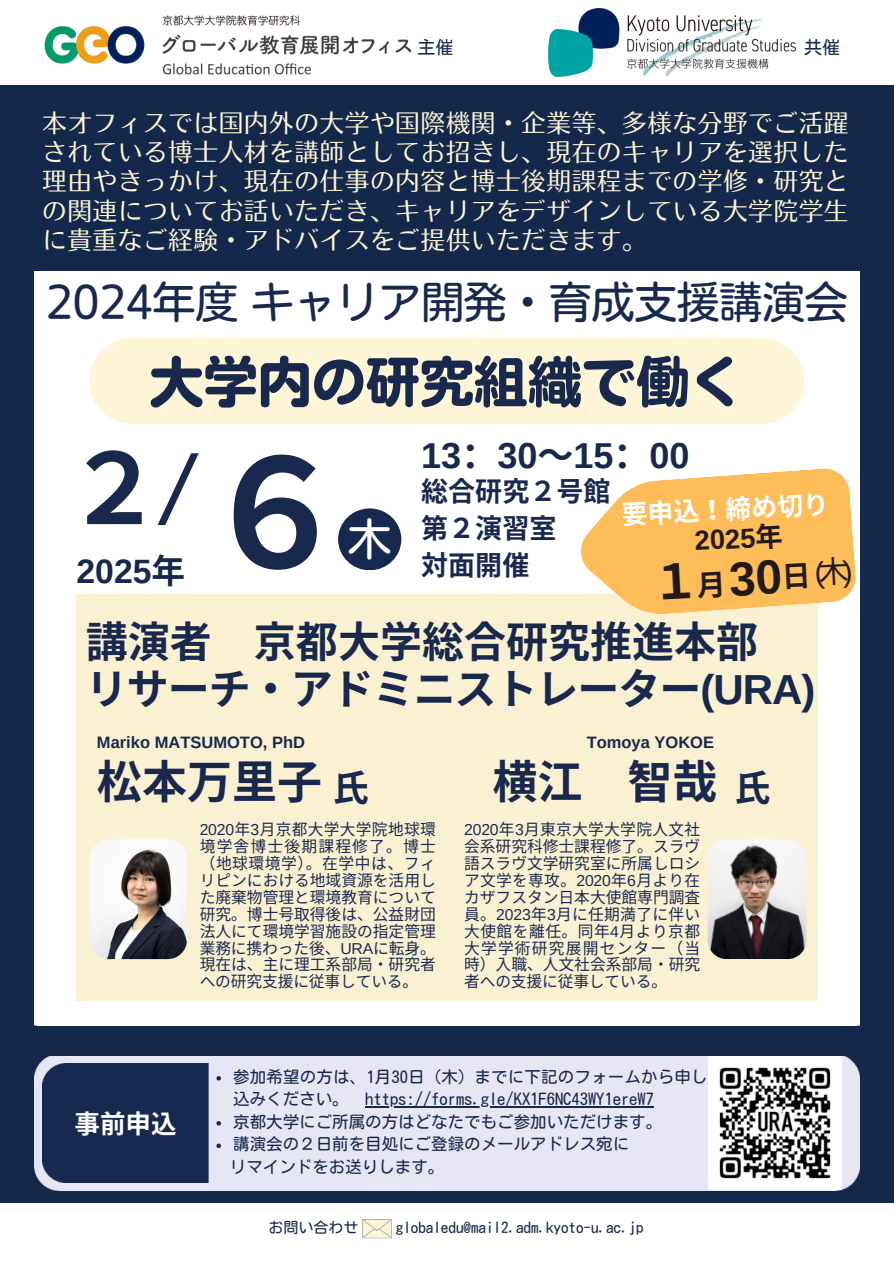
<style>
.page{position:relative;width:894px;height:1264px;background:#fff}
.page>*{position:absolute;margin:0;border:0;box-sizing:border-box;transform-origin:0 0}
.t1{font:700 150px "Noto Sans JP";color:#19294e}
.t2{font:700 97.65px "Noto Sans CJ Ksc";color:#19294e}
.t3{font:54px "Nud Motoya Maru Std W6";color:#19294e}
.t4{font:700 45px "Noto Sans CJ Ksc";color:#19294e}
.t5{font:45px "Motoya L Maru W3 90 ms RKSJ H";color:#fff}
.t6{font:42.6px "Nud Motoya Maru Std W3";color:#19294e}
.t7{font:700 42px/46.2px "Noto Sans CJ Ksc";letter-spacing:-.025em;color:#19294e}
.t8{font:700 36px "Arimo";color:#19294e}
.t9{font:700 36px "Noto Sans CJ Ksc";color:#19294e}
.t10{font:700 33.75px "Arimo";color:#19294e}
.t11{font:30px "Arimo";color:#231916}
.t12{font:700 27.3px "Arimo";color:#231916}
.t13{font:700 27px "Noto Sans CJ Ksc";color:#19294e}
.t14{font:700 25.95px "Noto Sans CJ Ksc";color:#fff}
.t15{font:700 25.5px "Noto Sans CJ Ksc";color:#fff}
.t16{font:24px "Nud Motoya Aporo Std W3";letter-spacing:.05em;color:#fff5d7}
.t17{font:18px "Motoya L Maru W3 90 ms RKSJ H";color:#18294f}
.t18{font:16.5px/22.5px "Motoya L Maru W3 90 ms RKSJ H";color:#19294e}
.t19{font:700 16.5px "Arimo";color:#19294e}
.t20{font:15.75px/16.8px "Noto Sans CJ Ksc";color:#19294e;text-align:justify}
.t21{font:15px "Motoya L Maru W3 90 ms RKSJ H";color:#19294e}
.s1{font-family:"Arimo";font-weight:400;font-style:italic}
.s2{font-family:"Noto Sans CJ Ksc"}
.s3{font-family:"Noto Sans CJ Ksc";font-weight:700;font-size:28.8px}
.s4{font-family:"Arimo"}
</style>
<div class="page">
<div style="left:0;top:85px;width:893px;height:1117px;background:#14284b"></div>
<img style="left:34px;top:272px;width:825px;height:753px">
<div style="left:34px;top:1056px;width:825px;height:134px;background:#e6e6f5"></div>
<div style="left:43px;top:1063px;width:165px;height:119px;background:#18294f"></div>
<div style="left:77px;top:594px;width:740px;height:406px;background:#faf0d2"></div>
<img style="left:89px;top:839px;width:98px;height:120px;border-radius:19px">
<img style="left:44px;top:15px;width:368px;height:60px">
<img style="left:548px;top:8px;width:247px;height:69px">
<svg style="left:362px;top:1219px;width:29px;height:19px"></svg>
<div style="left:338px;top:508px;width:63px;height:62px;background:#18294f;border-radius:50%"></div>
<div style="left:89px;top:338px;width:715px;height:86px;background:#fff5d7;border-radius:43px"></div>
<img style="left:707px;top:839px;width:99px;height:119px;border-radius:19px">
<img style="left:708px;top:1056px;width:132px;height:133px">
<svg style="left:216px;top:1076px;width:5px;height:4px"></svg>
<hr style="left:365px;top:1106px;width:289px;height:1px;background:#19294e">
<svg style="left:216px;top:1121px;width:5px;height:4px"></svg>
<svg style="left:216px;top:1143px;width:5px;height:5px"></svg>
<svg style="left:580px;top:468px;width:275px;height:147px;background:#fec876"></svg>
<p class="t17" style="left:417px;top:38px;width:37px">主催</p>
<h3 class="t17" style="left:804px;top:38px;width:37px">共催</h3>
<h6 class="t16" style="left:43px;top:111px;width:807px">本オフィスでは国内外の大学や国際機関・企業等、多様な分野でご活躍</h6>
<p class="t16" style="left:43px;top:140px;width:807px">されている博士人材を講師としてお招きし、現在のキャリアを選択した</p>
<p class="t16" style="left:43px;top:169px;width:807px">理由やきっかけ、現在の仕事の内容と博士後期課程までの学修・研究と</p>
<p class="t16" style="left:43px;top:198px;width:805px">の関連についてお話いただき、キャリアをデザインしている大学院学生</p>
<p class="t16" style="left:43px;top:228px;width:605px">に貴重なご経験・アドバイスをご提供いただきます。</p>
<p class="t6" style="left:46px;top:280px;width:802px">2024年度キャリア開発・育成支援講演会</p>
<h4 class="t3" style="left:149px;top:354px;width:596px">大学内の研究組織で働く</h4>
<p class="t2" style="left:65px;top:411px;width:126px">２<span class="s1">/</span></p>
<p class="t10" style="left:76px;top:552px;width:110px">2025<span class="s2">年</span></p>
<p class="t1" style="left:200px;top:394px;width:151px">６</p>
<p class="t5" style="left:347px;top:516px;width:46px">木</p>
<p class="t8" style="left:421px;top:435px;width:270px">13<span class="s2">：</span>30<span class="s2">～</span>15<span class="s2">：</span>00</p>
<p class="t13" style="left:421px;top:469px;width:189px">総合研究２号館</p>
<p class="t13" style="left:421px;top:506px;width:133px">第２演習室</p>
<h4 class="t13" style="left:421px;top:543px;width:108px">対面開催</h4>
<p class="t14" style="left:620px;top:494px;width:209px;rotate:-3deg">要申込！締め切り</p>
<p class="t12" style="left:693px;top:525px;width:90px;rotate:-3deg">2025<span class="s2">年</span></p>
<p class="t11" style="left:780px;top:557px;width:72px;rotate:-3deg"><span class="s3">日</span> (<span class="s2">木</span>)</p>
<p class="t7" style="left:86px;top:616px;width:730px">講演者 京都大学総合研究推進本部<br>リサーチ・アドミニストレーター<span class="s4">(URA)</span></p>
<p class="t19" style="left:97px;top:733px;width:209px">Mariko MATSUMOTO, PhD</p>
<p class="t4" style="left:97px;top:745px;width:223px">松本万里子</p>
<p class="t9" style="left:333px;top:759px;width:35px">氏</p>
<p class="t20" style="left:200px;top:820px;width:237px"><span class="s4">2020</span>年<span class="s4">3</span>月京都大学大学院地球環境学舎博士後期課程修了。博士（地球環境学）。在学中は、フィリピンにおける地域資源を活用した廃棄物管理と環境教育について研究。博士号取得後は、公益財団法人にて環境学習施設の指定管理業務に携わった後、<span class="s4">URA</span>に転身。現在は、主に理工系部局・研究者への研究支援に従事している。</p>
<p class="t19" style="left:586px;top:733px;width:129px">Tomoya YOKOE</p>
<p class="t4" style="left:492px;top:745px;width:226px">横江 智哉</p>
<p class="t9" style="left:734px;top:758px;width:35px">氏</p>
<p class="t20" style="left:464px;top:820px;width:237px"><span class="s4">2020</span>年<span class="s4">3</span>月東京大学大学院人文社会系研究科修士課程修了。スラヴ語スラヴ文学研究室に所属しロシア文学を専攻。<span class="s4">2020</span>年<span class="s4">6</span>月より在カザフスタン日本大使館専門調査員。<span class="s4">2023</span>年<span class="s4">3</span>月に任期満了に伴い大使館を離任。同年<span class="s4">4</span>月より京都大学学術研究展開センター（当時）入職、人文社会系部局・研究者への支援に従事している。</p>
<h6 class="t15" style="left:74px;top:1103px;width:102px">事前申込</h6>
<h2 class="t18" style="left:233px;top:1065px;width:475px">参加希望の方は、1月30日（木）までに下記のフォームから申し込みください。</h2>
<p class="t18" style="left:233px;top:1087px;width:430px;text-indent:132px">https://forms.gle/KX1F6NC43WY1ereW7京都大学にご所属の方はどなたでもご参加いただけます。講演会の２日前を目処にご登録のメールアドレス宛に</p>
<p class="t18" style="left:230px;top:1155px;width:216px">リマインドをお送りします。</p>
<h5 class="t21" style="left:268px;top:1220px;width:91px">お問い合わせ</h5>
<h5 class="t21" style="left:396px;top:1220px;width:249px">globaledu@mail2.adm.kyoto-u.ac.jp</h5>
</div>
